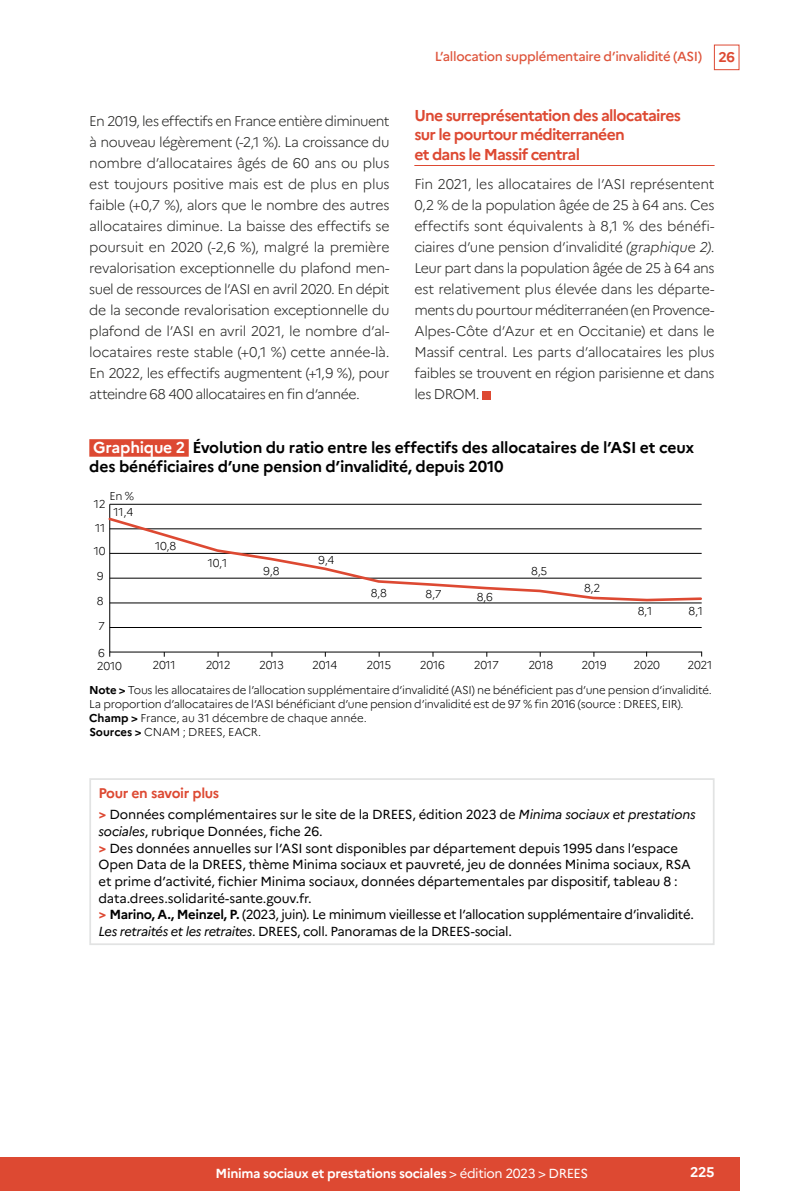
<style>
.page{position:relative;width:794px;height:1191px;background:#fff}
.page>*{position:absolute;margin:0;border:0;box-sizing:border-box;transform-origin:0 0}
.t1{font:700 15.75px/19.2px "Marianne";letter-spacing:-.015em;color:#000}
.t2{font:700 15.75px/19.2px "Marianne";letter-spacing:-.045em;color:#dd4932}
.t3{font:300 14px/21px "Marianne";letter-spacing:-.035em;color:#252523;text-align:justify}
.t4{font:700 14px "Marianne";letter-spacing:-.025em;color:#dd4932}
.t5{font:700 14px "Marianne";color:#fff}
.t6{font:13.12px/16.6px "Marianne";letter-spacing:-.015em;color:#000}
.t7{font:700 13.12px "Marianne";letter-spacing:-.025em;color:#fff}
.t8{font:500 13.12px "Marianne";letter-spacing:-.025em;color:#de543b}
.t9{font:300 11.38px/14px "Marianne";letter-spacing:-.025em;color:#000}
.s1{font-weight:700;font-size:14px;color:#dd4932}
.s2{font-style:italic}
.s3{color:#fff}
.s4{font-weight:700}
.s5{font-family:"Avenir Next LT Pro";font-weight:700;font-size:12.25px;color:#dd4932}
.s6{font-weight:400}
</style>
<div class="page">
<div style="left:714px;top:45px;width:25px;height:25px;border:1px solid #dd4932"></div>
<div style="left:0;top:1157px;width:739px;height:34px;background:#dd4932"></div>
<hr style="left:414px;top:165px;width:300px;height:1px;background:#dd4932">
<div style="left:482px;top:391px;width:9px;height:8px;background:#dd4932"></div>
<div style="left:89px;top:778px;width:625px;height:167px;border:2px solid #e2e3e3"></div>
<div style="left:89px;top:439px;width:100px;height:18px;background:#dd4932"></div>
<svg style="left:109px;top:503px;width:593px;height:150px"></svg>
<hr style="left:110px;top:627px;width:591px;height:1px;background:#000">
<hr style="left:110px;top:602px;width:591px;height:1px;background:#000">
<hr style="left:110px;top:504px;width:591px;height:1px;background:#000">
<svg style="left:108px;top:516px;width:594px;height:86px"></svg>
<p class="t8" style="left:435px;top:49px;width:302px">L’allocation supplémentaire d’invalidité (ASI) <span class="s1">26</span></p>
<p class="t3" style="left:89px;top:111px;width:302px">En 2019, les effectifs en France entière diminuent à nouveau légèrement (-2,1 %). La croissance du nombre d’allocataires âgés de 60 ans ou plus est toujours positive mais est de plus en plus faible (+0,7 %), alors que le nombre des autres allocataires diminue. La baisse des effectifs se poursuit en 2020 (-2,6 %), malgré la première revalorisation exceptionnelle du plafond men&shy;suel de ressources de l’ASI en avril 2020. En dépit de la seconde revalorisation exceptionnelle du plafond de l’ASI en avril 2021, le nombre d’al&shy;locataires reste stable (+0,1 %) cette année-là.<br>En 2022, les effectifs augmentent (+1,9 %), pour atteindre 68 400 allocataires en fin d’année.</p>
<p class="t2" style="left:414px;top:106px;width:268px">Une surreprésentation des allocataires sur le pourtour méditerranéen<br>et dans le Massif central</p>
<p class="t3" style="left:414px;top:174px;width:302px">Fin 2021, les allocataires de l’ASI représentent 0,2 % de la population âgée de 25 à 64 ans. Ces effectifs sont équivalents à 8,1 % des bénéfi&shy;ciaires d’une pension d’invalidité <span class="s2">(graphique 2)</span>.<br>Leur part dans la population âgée de 25 à 64 ans est relativement plus élevée dans les départe&shy;ments du pourtour méditerranéen (en Provence-Alpes-Côte d’Azur et en Occitanie) et dans le Massif central. Les parts d’allocataires les plus faibles se trouvent en région parisienne et dans les DROM.</p>
<p class="t1" style="left:89px;top:438px;width:606px"><span class="s3">Graphique 2</span> Évolution du ratio entre les effectifs des allocataires de l’ASI et ceux des bénéficiaires d’une pension d’invalidité, depuis 2010</p>
<p class="t9" style="left:94px;top:491px;width:13px;line-height:23.8px;text-align:justify">12<br>11<br>10</p>
<p class="t9" style="left:97px;top:564px;width:8px;line-height:24.5px">9<br>8</p>
<p class="t9" style="left:109px;top:488px;width:26px;line-height:15.2px;text-align:center">En %<br>11,4</p>
<p class="t9" style="left:155px;top:539px;width:23px">10,8</p>
<p class="t9" style="left:318px;top:553px;width:18px">9,4</p>
<p class="t9" style="left:208px;top:556px;width:21px">10,1</p>
<p class="t9" style="left:263px;top:563px;width:18px">9,8</p>
<p class="t9" style="left:531px;top:563px;width:18px">8,5</p>
<p class="t9" style="left:584px;top:580px;width:18px">8,2</p>
<p class="t9" style="left:371px;top:585px;width:18px">8,8</p>
<p class="t9" style="left:425px;top:587px;width:18px">8,7</p>
<p class="t9" style="left:477px;top:589px;width:18px">8,6</p>
<p class="t9" style="left:98px;top:619px;width:8px">7</p>
<p class="t9" style="left:98px;top:645px;width:8px">6</p>
<p class="t9" style="left:638px;top:604px;width:16px">8,1</p>
<p class="t9" style="left:688px;top:604px;width:16px">8,1</p>
<p class="t9" style="left:97px;top:658px;width:26px">2010</p>
<p class="t9" style="left:152px;top:658px;width:25px">2011</p>
<p class="t9" style="left:206px;top:658px;width:26px">2012</p>
<p class="t9" style="left:259px;top:658px;width:26px">2013</p>
<p class="t9" style="left:312px;top:658px;width:26px">2014</p>
<p class="t9" style="left:366px;top:658px;width:26px">2015</p>
<p class="t9" style="left:420px;top:658px;width:26px">2016</p>
<p class="t9" style="left:474px;top:658px;width:26px">2017</p>
<p class="t9" style="left:528px;top:658px;width:26px">2018</p>
<p class="t9" style="left:581px;top:658px;width:26px">2019</p>
<p class="t9" style="left:633px;top:658px;width:28px">2020</p>
<p class="t9" style="left:687px;top:658px;width:26px">2021</p>
<p class="t9" style="left:89px;top:682px;width:624px"><span class="s4">Note &gt;</span> Tous les allocataires de l’allocation supplémentaire d’invalidité (ASI) ne bénéficient pas d’une pension d’invalidité.<br>La proportion d’allocataires de l’ASI bénéficiant d’une pension d’invalidité est de 97 % fin 2016 (source : DREES, EIR).<br><span class="s4">Champ &gt;</span> France, au 31 décembre de chaque année.<br><span class="s4">Sources &gt;</span> CNAM ; DREES, EACR.</p>
<p class="t4" style="left:98px;top:784px;width:122px">Pour en savoir plus</p>
<p class="t6" style="left:98px;top:806px;width:598px"><span class="s5">&gt;</span> Données complémentaires sur le site de la DREES, édition 2023 de <span class="s2">Minima sociaux et prestations sociales</span>, rubrique Données, fiche 26.<br><span class="s5">&gt;</span> Des données annuelles sur l’ASI sont disponibles par département depuis 1995 dans l’espace Open Data de la DREES, thème Minima sociaux et pauvreté, jeu de données Minima sociaux, RSA et prime d’activité, fichier Minima sociaux, données départementales par dispositif, tableau 8 : data.drees.solidarité-sante.gouv.fr.<br><span class="s5">&gt;</span> <span class="s4">Marino, A., Meinzel, P.</span> (2023, juin). Le minimum vieillesse et l’allocation supplémentaire d’invalidité.<br><span class="s2">Les retraités et les retraites</span>. DREES, coll. Panoramas de la DREES-social.</p>
<p class="t7" style="left:216px;top:1165px;width:374px">Minima sociaux et prestations sociales <span class="s6">&gt; édition 2023 &gt; DREES</span></p>
<p class="t5" style="left:690px;top:1163px;width:26px">225</p>
</div>
